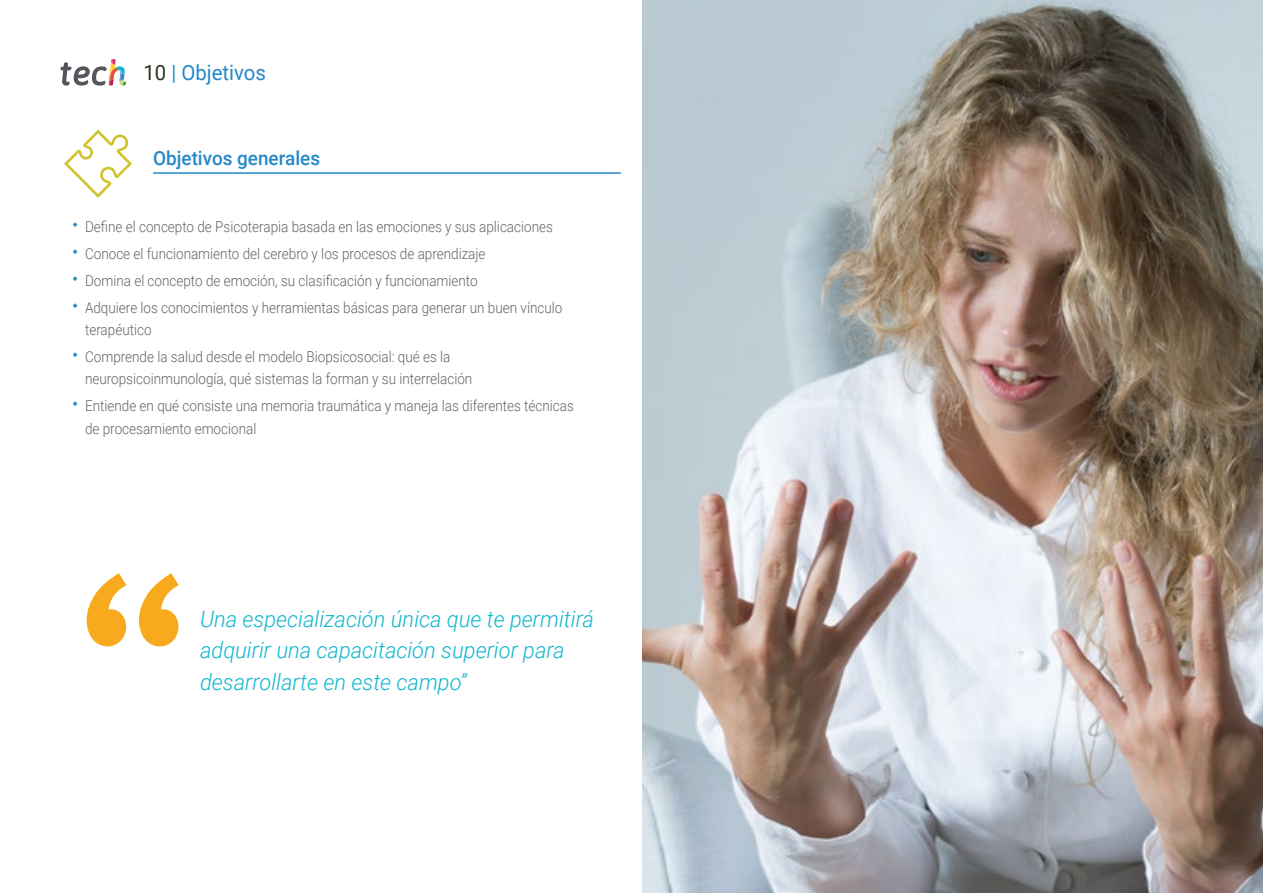
<style>
.page{position:relative;width:1263px;height:893px;background:#fff}
.page>*{position:absolute;margin:0;border:0;box-sizing:border-box;transform-origin:0 0}
.t1{font:italic 300 22.5px/31.5px "Roboto";color:#0fb6cf}
.t2{font:21px "Roboto";color:#2488c9}
.t3{font:500 19.5px "Roboto";color:#2488c9}
.t4{font:300 15px/26.7px "Roboto";color:#61646a;scale:.9 1}
.s1{color:#312e20}
</style>
<div class="page">
<hr style="left:153px;top:173px;width:468px;height:1px;background:#2488c9">
<svg style="left:64px;top:130px;width:68px;height:68px"></svg>
<svg style="left:87px;top:573px;width:92px;height:73px"></svg>
<img style="left:642px;top:0;width:621px;height:893px">
<svg style="left:61px;top:59px;width:65px;height:27px"></svg>
<h2 class="t2" style="left:144px;top:57px;width:124px"><span class="s1">10</span> | Objetivos</h2>
<h3 class="t3" style="left:153px;top:144px;width:169px">Objetivos generales</h3>
<p class="t4" style="left:85px;top:213px;width:532px">Define el concepto de Psicoterapia basada en las emociones y sus aplicaciones Conoce el funcionamiento del cerebro y los procesos de aprendizaje<br>Domina el concepto de emoción, su clasificación y funcionamiento<br>Adquiere los conocimientos y herramientas básicas para generar un buen vínculo</p>
<p class="t4" style="left:85px;top:316px;width:408px">terapéutico<br>Comprende la salud desde el modelo Biopsicosocial: qué es la</p>
<p class="t4" style="left:85px;top:365px;width:545px">neuropsicoinmunología, qué sistemas la forman y su interrelación<br>Entiende en qué consiste una memoria traumática y maneja las diferentes técnicas</p>
<p class="t4" style="left:85px;top:414px;width:192px">de procesamiento emocional</p>
<h1 class="t1" style="left:200px;top:602px;width:395px">Una especialización única que te permitirá adquirir una capacitación superior para desarrollarte en este campo”</h1>
</div>
